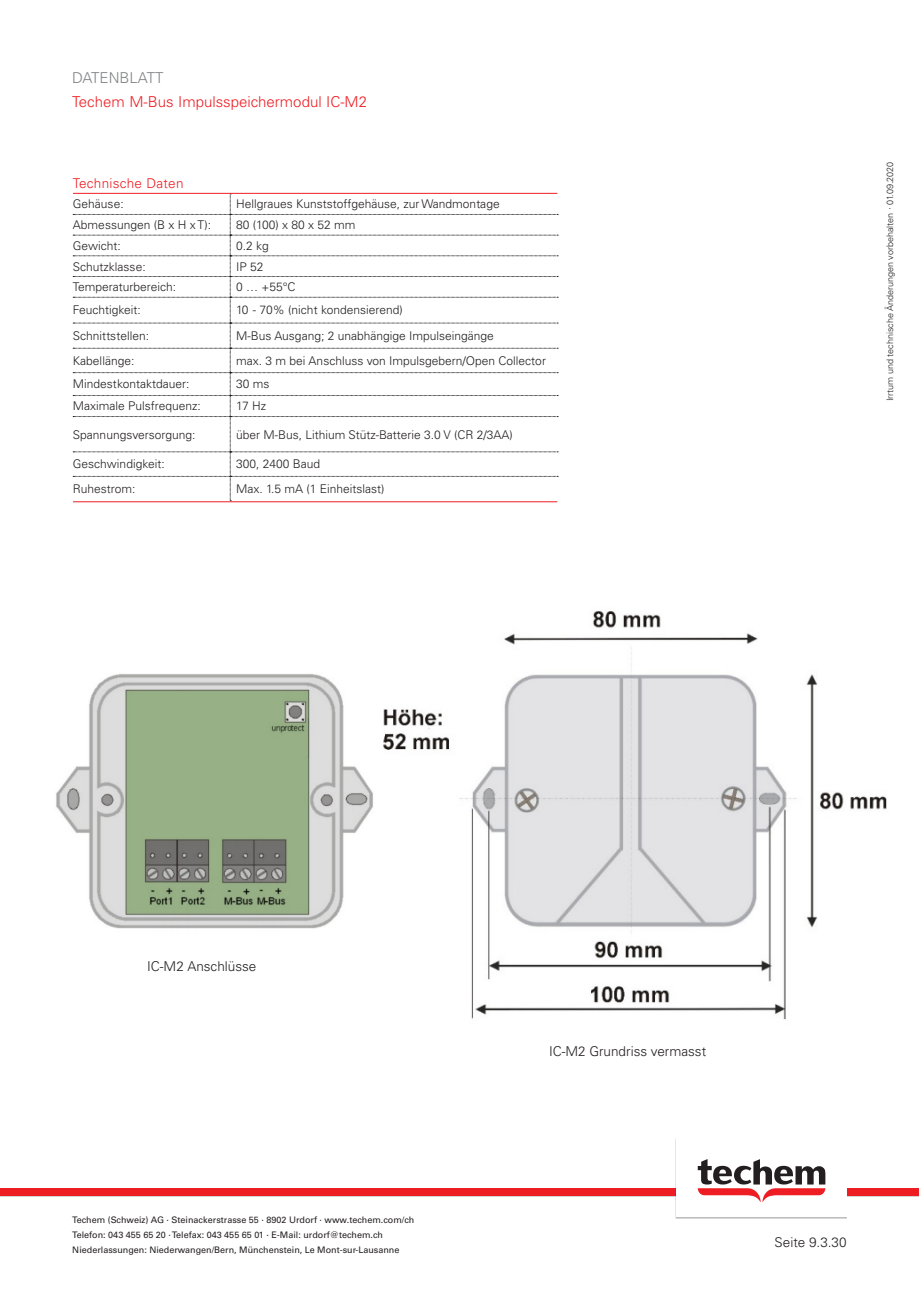
<style>
.page{position:relative;width:919px;height:1289px;background:#fff}
.page>*{position:absolute;margin:0;border:0;box-sizing:border-box;transform-origin:0 0}
.t1{font:300 15px "Univers LT Pro 45";color:#ee1d23}
.t2{font:300 15px "Univers LT Pro 45";color:#808285}
.t3{font:300 13.5px "Univers LT Pro 45";color:#231f20}
.t4{font:300 13.5px "Univers LT Pro 45";letter-spacing:.02em;color:#ee1d23}
.t5{font:300 12px "Univers LT Pro 45";color:#231f20}
.t6{font:9px "Univers LT Pro 55 Roman";color:#231f20}
.t7{font:300 9px "Univers LT Pro 45";color:#231f20}
.s1{font-family:"Arial";font-weight:400}
</style>
<div class="page">
<div style="left:0;top:1188px;width:918px;height:9px;background:#ee1d23"></div>
<div style="left:675px;top:1137px;width:172px;height:81px;background:#fff"></div>
<svg style="left:697px;top:1159px;width:128px;height:43px"></svg>
<svg style="left:73px;top:194px;width:485px;height:307px"></svg>
<hr style="left:73px;top:193px;width:484px;height:1px;background:#ee1d23">
<hr style="left:73px;top:501px;width:484px;height:1px;background:#ee1d23">
<img style="left:383px;top:611px;width:504px;height:409px">
<img style="left:56px;top:674px;width:317px;height:255px">
<p class="t2" style="left:72px;top:69px;width:93px">DATENBLATT</p>
<p class="t1" style="left:72px;top:93px;width:296px">Techem M-Bus Impulsspeichermodul IC-M2</p>
<p class="t4" style="left:73px;top:175px;width:112px">Technische Daten</p>
<p class="t5" style="left:73px;top:197px;width:52px">Gehäuse:</p>
<p class="t5" style="left:236px;top:197px;width:265px">Hellgraues Kunststoffgehäuse, zur Wandmontage</p>
<p class="t5" style="left:73px;top:217px;width:139px">Abmessungen (B x H x T):</p>
<p class="t5" style="left:236px;top:217px;width:121px">80 (100) x 80 x 52 mm</p>
<p class="t5" style="left:73px;top:238px;width:49px">Gewicht:</p>
<p class="t5" style="left:236px;top:238px;width:34px">0.2 kg</p>
<p class="t5" style="left:73px;top:259px;width:74px">Schutzklasse:</p>
<p class="t5" style="left:236px;top:259px;width:29px">IP 52</p>
<p class="t5" style="left:73px;top:280px;width:105px">Temperaturbereich:</p>
<p class="t5" style="left:236px;top:280px;width:61px">0 … +55°C</p>
<p class="t5" style="left:73px;top:303px;width:69px">Feuchtigkeit:</p>
<p class="t5" style="left:236px;top:303px;width:168px">10 - 70% (nicht kondensierend)</p>
<p class="t5" style="left:73px;top:328px;width:78px">Schnittstellen:</p>
<p class="t5" style="left:236px;top:328px;width:259px">M-Bus Ausgang; 2 unabhängige Impulseingänge</p>
<p class="t5" style="left:73px;top:353px;width:63px">Kabellänge:</p>
<p class="t5" style="left:236px;top:353px;width:311px">max. 3 m bei Anschluss von Impulsgebern/Open Collector</p>
<p class="t5" style="left:73px;top:377px;width:118px">Mindestkontaktdauer:</p>
<p class="t5" style="left:236px;top:377px;width:35px">30 ms</p>
<p class="t5" style="left:73px;top:399px;width:129px">Maximale Pulsfrequenz:</p>
<p class="t5" style="left:236px;top:399px;width:31px">17 Hz</p>
<p class="t5" style="left:73px;top:427px;width:124px">Spannungsversorgung:</p>
<p class="t5" style="left:236px;top:427px;width:278px">über M-Bus, Lithium Stütz-Batterie 3.0 V (CR 2/3AA)</p>
<p class="t5" style="left:73px;top:457px;width:93px">Geschwindigkeit:</p>
<p class="t5" style="left:236px;top:457px;width:85px">300, 2400 Baud</p>
<p class="t5" style="left:73px;top:481px;width:64px">Ruhestrom:</p>
<p class="t5" style="left:236px;top:481px;width:150px">Max. 1.5 mA (1 Einheitslast)</p>
<p class="t7" style="left:884px;top:401px;width:241px;rotate:-90deg">Irrtum und technische Änderungen vorbehalten <span class="s1">·</span> 01.09.2020</p>
<p class="t3" style="left:147px;top:957px;width:111px">IC-M2 Anschlüsse</p>
<p class="t6" style="left:72px;top:1214px;width:343px">Techem (Schweiz) AG · Steinackerstrasse 55 · 8902 Urdorf · www.techem.com/ch</p>
<p class="t6" style="left:72px;top:1229px;width:312px">Telefon: 043 455 65 20 · Telefax: 043 455 65 01 · E-Mail: urdorf@techem.ch</p>
<p class="t6" style="left:72px;top:1244px;width:328px">Niederlassungen: Niederwangen/Bern, Münchenstein, Le Mont-sur-Lausanne</p>
<p class="t3" style="left:549px;top:1042px;width:159px">IC-M2 Grundriss vermasst</p>
<p class="t3" style="left:774px;top:1233px;width:74px">Seite 9.3.30</p>
</div>
